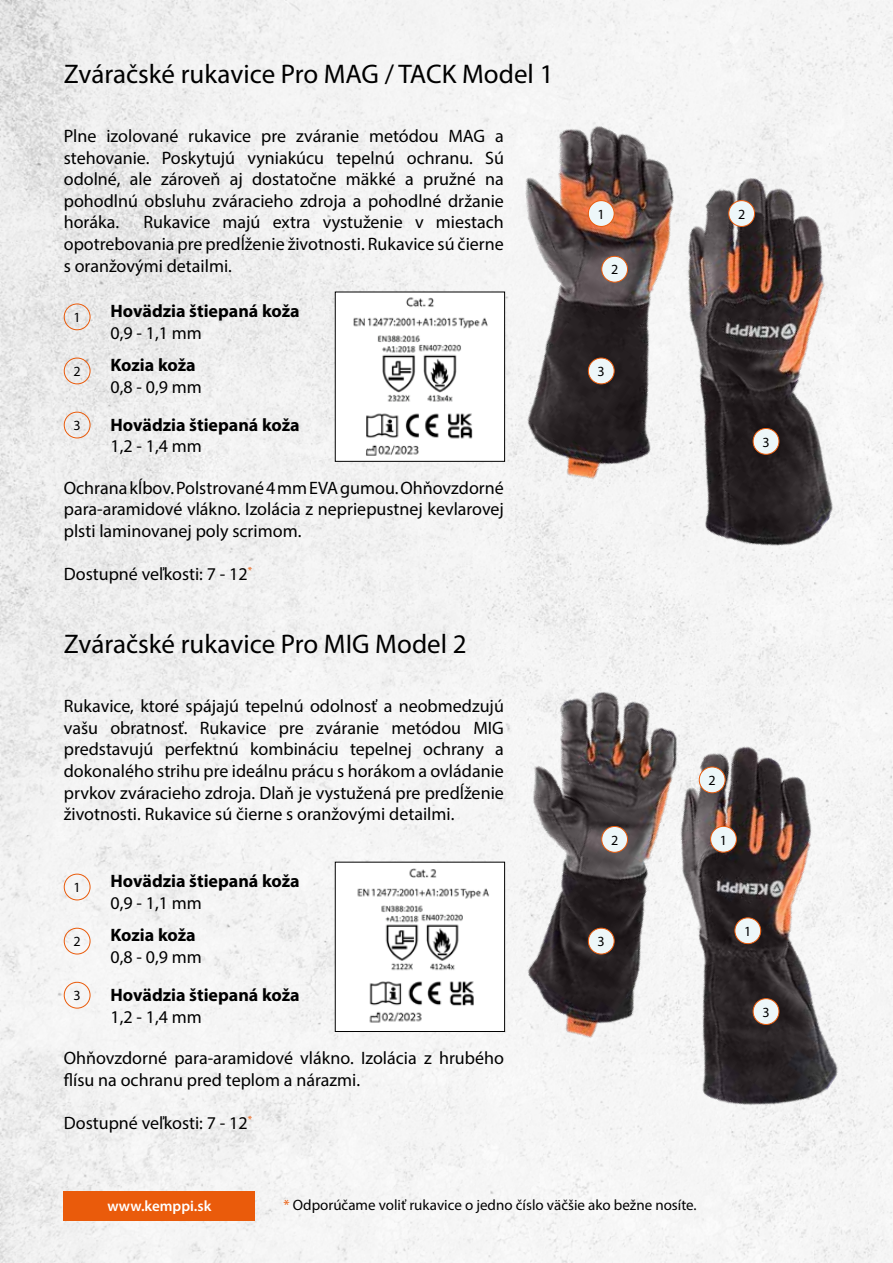
<style>
.page{position:relative;width:893px;height:1263px;background:#fff}
.page>*{position:absolute;margin:0;border:0;box-sizing:border-box;transform-origin:0 0}
.t1{font:27px "Myriad Pro";color:#000}
.t2{font:18px/21.6px "Myriad Pro";color:#000;text-align:justify}
.t3{font:700 18px "Myriad Pro";color:#000}
.t4{font:15px "Myriad Pro";color:#000}
.t5{font:600 15px "Myriad Pro";color:#fff}
.t6{font:14.1px "Myriad Pro";color:#000}
.s1{color:#ea5b0b}
</style>
<div class="page">
<img style="left:0;top:0;width:893px;height:1263px">
<div style="left:64px;top:303px;width:27px;height:27px;border:1px solid #ea5b0b;border-radius:50%"></div>
<div style="left:64px;top:874px;width:27px;height:26px;border:1px solid #ea5b0b;border-radius:50%"></div>
<div style="left:64px;top:358px;width:27px;height:26px;border:1px solid #ea5b0b;border-radius:50%"></div>
<div style="left:64px;top:928px;width:27px;height:26px;border:1px solid #ea5b0b;border-radius:50%"></div>
<div style="left:64px;top:412px;width:27px;height:26px;border:1px solid #ea5b0b;border-radius:50%"></div>
<div style="left:64px;top:982px;width:27px;height:26px;border:1px solid #ea5b0b;border-radius:50%"></div>
<img style="left:355px;top:45px;width:538px;height:625px">
<div style="left:588px;top:201px;width:26px;height:25px;background:#edf7f9;border-radius:50%"></div>
<div style="left:588px;top:200px;width:27px;height:27px;border:1px solid #ea5b0b;border-radius:50%"></div>
<div style="left:602px;top:256px;width:25px;height:26px;background:#edf7f9;border-radius:50%"></div>
<div style="left:601px;top:256px;width:27px;height:27px;border:1px solid #ea5b0b;border-radius:50%"></div>
<div style="left:588px;top:358px;width:26px;height:26px;background:#edf7f9;border-radius:50%"></div>
<div style="left:588px;top:358px;width:27px;height:26px;border:1px solid #ea5b0b;border-radius:50%"></div>
<div style="left:753px;top:428px;width:26px;height:26px;background:#edf7f9;border-radius:50%"></div>
<div style="left:753px;top:428px;width:26px;height:27px;border:1px solid #ea5b0b;border-radius:50%"></div>
<div style="left:729px;top:201px;width:26px;height:25px;background:#edf7f9;border-radius:50%"></div>
<div style="left:728px;top:200px;width:27px;height:27px;border:1px solid #ea5b0b;border-radius:50%"></div>
<img style="left:378px;top:582px;width:515px;height:625px">
<div style="left:711px;top:826px;width:25px;height:26px;background:#edf7f9;border-radius:50%"></div>
<div style="left:710px;top:826px;width:27px;height:26px;border:1px solid #ea5b0b;border-radius:50%"></div>
<div style="left:602px;top:826px;width:25px;height:26px;background:#edf7f9;border-radius:50%"></div>
<div style="left:601px;top:826px;width:27px;height:27px;border:1px solid #ea5b0b;border-radius:50%"></div>
<div style="left:588px;top:928px;width:26px;height:26px;background:#edf7f9;border-radius:50%"></div>
<div style="left:588px;top:928px;width:27px;height:26px;border:1px solid #ea5b0b;border-radius:50%"></div>
<div style="left:753px;top:999px;width:26px;height:25px;background:#edf7f9;border-radius:50%"></div>
<div style="left:753px;top:998px;width:26px;height:27px;border:1px solid #ea5b0b;border-radius:50%"></div>
<div style="left:699px;top:767px;width:26px;height:26px;background:#edf7f9;border-radius:50%"></div>
<div style="left:699px;top:766px;width:26px;height:27px;border:1px solid #ea5b0b;border-radius:50%"></div>
<div style="left:735px;top:918px;width:26px;height:26px;background:#edf7f9;border-radius:50%"></div>
<div style="left:734px;top:917px;width:27px;height:27px;border:1px solid #ea5b0b;border-radius:50%"></div>
<div style="left:335px;top:292px;width:170px;height:169px;background:#fff"></div>
<img style="left:353px;top:297px;width:135px;height:159px">
<div style="left:335px;top:292px;width:170px;height:170px;border:1px solid #000"></div>
<div style="left:335px;top:862px;width:170px;height:169px;background:#fff"></div>
<img style="left:357px;top:868px;width:132px;height:155px">
<div style="left:335px;top:862px;width:170px;height:170px;border:1px solid #000"></div>
<div style="left:64px;top:1191px;width:191px;height:29px;background:#ea5b0b"></div>
<h1 class="t1" style="left:64px;top:57px;width:491px">Zváračské rukavice Pro MAG / TACK Model 1</h1>
<p class="t2" style="left:64px;top:125px;width:442px">Plne izolované rukavice pre zváranie metódou MAG a stehovanie. Poskytujú vyniakúcu tepelnú ochranu. Sú odolné, ale zároveň aj dostatočne mäkké a pružné na pohodlnú obsluhu zváracieho zdroja a pohodlné držanie horáka.</p>
<p class="t2" style="left:64px;top:211px;width:442px;text-indent:80px">Rukavice majú extra vystuženie v miestach opotrebovania pre predĺženie životnosti. Rukavice sú čierne s oranžovými detailmi.</p>
<p class="t6" style="left:74px;top:309px;width:9px">1</p>
<p class="t6" style="left:74px;top:363px;width:9px">2</p>
<p class="t6" style="left:74px;top:417px;width:9px">3</p>
<p class="t3" style="left:111px;top:299px;width:191px">Hovädzia štiepaná koža</p>
<p class="t2" style="left:111px;top:321px;width:93px">0,9 - 1,1 mm</p>
<p class="t3" style="left:111px;top:353px;width:87px">Kozia koža</p>
<p class="t2" style="left:111px;top:376px;width:93px">0,8 - 0,9 mm</p>
<p class="t3" style="left:111px;top:413px;width:191px">Hovädzia štiepaná koža</p>
<p class="t2" style="left:111px;top:435px;width:93px">1,2 - 1,4 mm</p>
<p class="t2" style="left:64px;top:477px;width:442px">Ochrana kĺbov. Polstrované 4 mm EVA gumou. Ohňovzdorné para-aramidové vlákno. Izolácia z nepriepustnej kevlarovej plsti laminovanej poly scrimom.</p>
<p class="t2" style="left:64px;top:563px;width:190px">Dostupné veľkosti: 7 - 12<sup>*</sup></p>
<h1 class="t1" style="left:64px;top:627px;width:404px">Zváračské rukavice Pro MIG Model 2</h1>
<p class="t2" style="left:64px;top:695px;width:442px">Rukavice, ktoré spájajú tepelnú odolnosť a neobmedzujú vašu obratnosť. Rukavice pre zváranie metódou MIG predstavujú perfektnú kombináciu tepelnej ochrany a dokonalého strihu pre ideálnu prácu s horákom a ovládanie prvkov zváracieho zdroja. Dlaň je vystužená pre predĺženie životnosti. Rukavice sú čierne s oranžovými detailmi.</p>
<p class="t6" style="left:74px;top:879px;width:9px">1</p>
<p class="t6" style="left:74px;top:933px;width:9px">2</p>
<p class="t6" style="left:74px;top:987px;width:9px">3</p>
<p class="t3" style="left:111px;top:869px;width:191px">Hovädzia štiepaná koža</p>
<p class="t2" style="left:111px;top:892px;width:93px">0,9 - 1,1 mm</p>
<p class="t3" style="left:111px;top:923px;width:87px">Kozia koža</p>
<p class="t2" style="left:111px;top:946px;width:93px">0,8 - 0,9 mm</p>
<p class="t3" style="left:111px;top:983px;width:191px">Hovädzia štiepaná koža</p>
<p class="t2" style="left:111px;top:1005px;width:93px">1,2 - 1,4 mm</p>
<p class="t2" style="left:64px;top:1047px;width:442px">Ohňovzdorné para-aramidové vlákno. Izolácia z hrubého flísu na ochranu pred teplom a nárazmi.</p>
<p class="t2" style="left:64px;top:1112px;width:190px">Dostupné veľkosti: 7 - 12<sup>*</sup></p>
<p class="t6" style="left:598px;top:205px;width:9px">1</p>
<p class="t6" style="left:611px;top:261px;width:9px">2</p>
<p class="t6" style="left:598px;top:363px;width:9px">3</p>
<p class="t6" style="left:738px;top:205px;width:9px">2</p>
<p class="t6" style="left:762px;top:433px;width:9px">3</p>
<p class="t6" style="left:709px;top:772px;width:9px">2</p>
<p class="t6" style="left:611px;top:831px;width:9px">2</p>
<p class="t6" style="left:720px;top:831px;width:9px">1</p>
<p class="t6" style="left:598px;top:933px;width:9px">3</p>
<p class="t6" style="left:744px;top:922px;width:9px">1</p>
<p class="t6" style="left:762px;top:1003px;width:9px">3</p>
<p class="t5" style="left:108px;top:1196px;width:105px">www.kemppi.sk</p>
<p class="t4" style="left:283px;top:1195px;width:415px"><span class="s1">*</span> Odporúčame voliť rukavice o jedno číslo väčšie ako bežne nosíte.</p>
</div>
